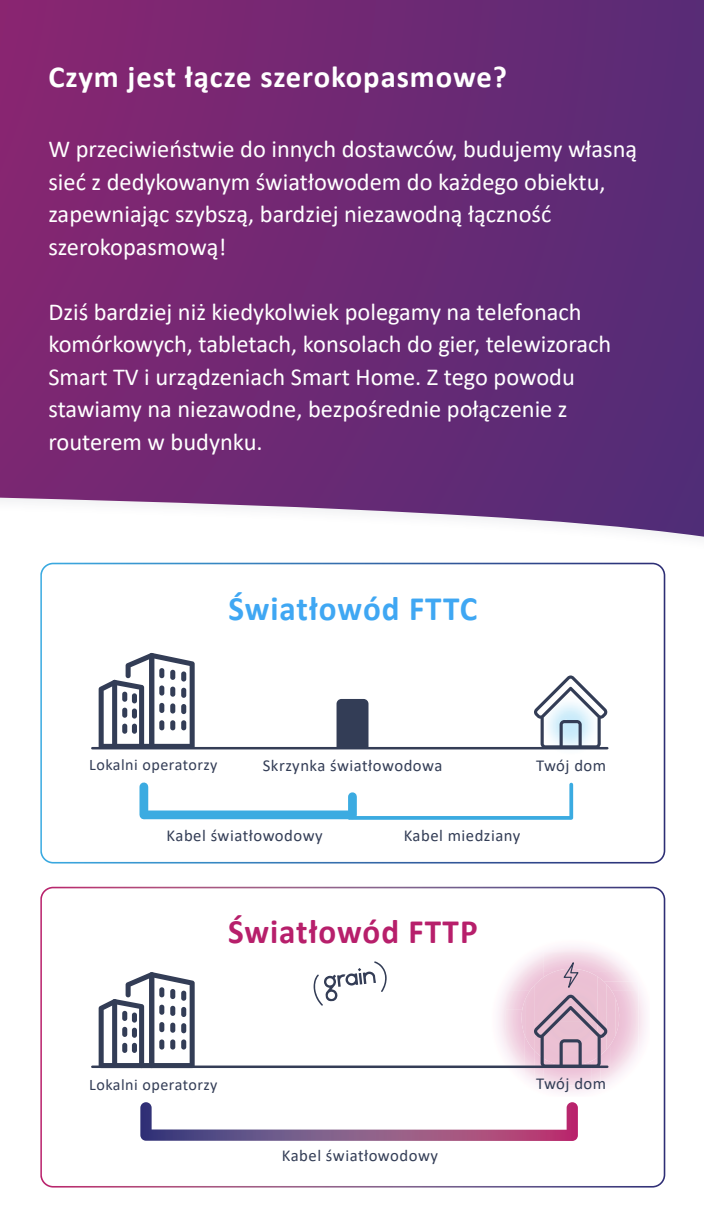
<style>
.page{position:relative;width:704px;height:1212px;background:#fff}
.page>*{position:absolute;margin:0;border:0;box-sizing:border-box;transform-origin:0 0}
.t1{font:700 34.25px "Calibri";letter-spacing:.03em;color:#3fa7f3;scale:.96 1}
.t2{font:700 34.25px "Calibri";letter-spacing:.03em;color:#b71f6b;scale:.96 1}
.t3{font:700 30.62px "Calibri";letter-spacing:.03em;color:#fff}
.t4{font:24.38px/32.5px "Calibri";color:#fff}
.t5{font:16.69px "Calibri";letter-spacing:.03em;color:#333d56}
.t6{font:16.06px "Calibri";letter-spacing:.03em;color:#333d56}
</style>
<div class="page">
<img style="left:49px;top:537px;width:654px;height:651px">
<svg style="left:0;top:0;width:703px;height:537px;background:#72327a"></svg>
<img style="left:40px;top:563px;width:624px;height:300px">
<img style="left:522px;top:677px;width:96px;height:97px">
<img style="left:532px;top:688px;width:75px;height:75px">
<div style="left:139px;top:787px;width:9px;height:28px;background:#3babe1"></div>
<div style="left:144px;top:810px;width:205px;height:9px;background:#3babe1"></div>
<div style="left:348px;top:797px;width:8px;height:18px;background:#3babe1"></div>
<svg style="left:349px;top:816px;width:220px;height:4px"></svg>
<hr style="left:569px;top:784px;width:3px;height:34px;background:#3babe1">
<hr style="left:92px;top:747px;width:515px;height:2px;background:#343d56">
<svg style="left:533px;top:675px;width:74px;height:72px"></svg>
<svg style="left:99px;top:653px;width:95px;height:94px"></svg>
<div style="left:336px;top:699px;width:32px;height:48px;background:#333d56"></div>
<img style="left:40px;top:887px;width:624px;height:300px">
<hr style="left:92px;top:1065px;width:515px;height:3px;background:#343d56">
<svg style="left:99px;top:972px;width:95px;height:93px"></svg>
<svg style="left:313px;top:961px;width:73px;height:45px"></svg>
<svg style="left:533px;top:955px;width:74px;height:111px;background:#d1b1c4"></svg>
<img style="left:140px;top:1102px;width:437px;height:39px">
<p class="t3" style="left:48px;top:56px;width:460px">Czym jest łącze szerokopasmowe?</p>
<p class="t4" style="left:48px;top:132px;width:590px">W przeciwieństwie do innych dostawców, budujemy własną sieć z dedykowanym światłowodem do każdego obiektu, zapewniając szybszą, bardziej niezawodną łączność szerokopasmową!</p>
<p class="t4" style="left:48px;top:295px;width:564px">Dziś bardziej niż kiedykolwiek polegamy na telefonach komórkowych, tabletach, konsolach do gier, telewizorach Smart TV i urządzeniach Smart Home. Z tego powodu stawiamy na niezawodne, bezpośrednie połączenie z routerem w budynku.</p>
<h1 class="t1" style="left:228px;top:584px;width:260px">Światłowód FTTC</h1>
<p class="t6" style="left:89px;top:754px;width:130px">Lokalni operatorzy</p>
<p class="t5" style="left:262px;top:753px;width:181px">Skrzynka światłowodowa</p>
<p class="t5" style="left:535px;top:753px;width:72px">Twój dom</p>
<p class="t5" style="left:166px;top:824px;width:158px">Kabel światłowodowy</p>
<p class="t5" style="left:403px;top:824px;width:118px">Kabel miedziany</p>
<h1 class="t2" style="left:228px;top:907px;width:261px">Światłowód FTTP</h1>
<p class="t6" style="left:89px;top:1073px;width:130px">Lokalni operatorzy</p>
<p class="t5" style="left:535px;top:1071px;width:72px">Twój dom</p>
<p class="t5" style="left:282px;top:1143px;width:157px">Kabel światłowodowy</p>
</div>
